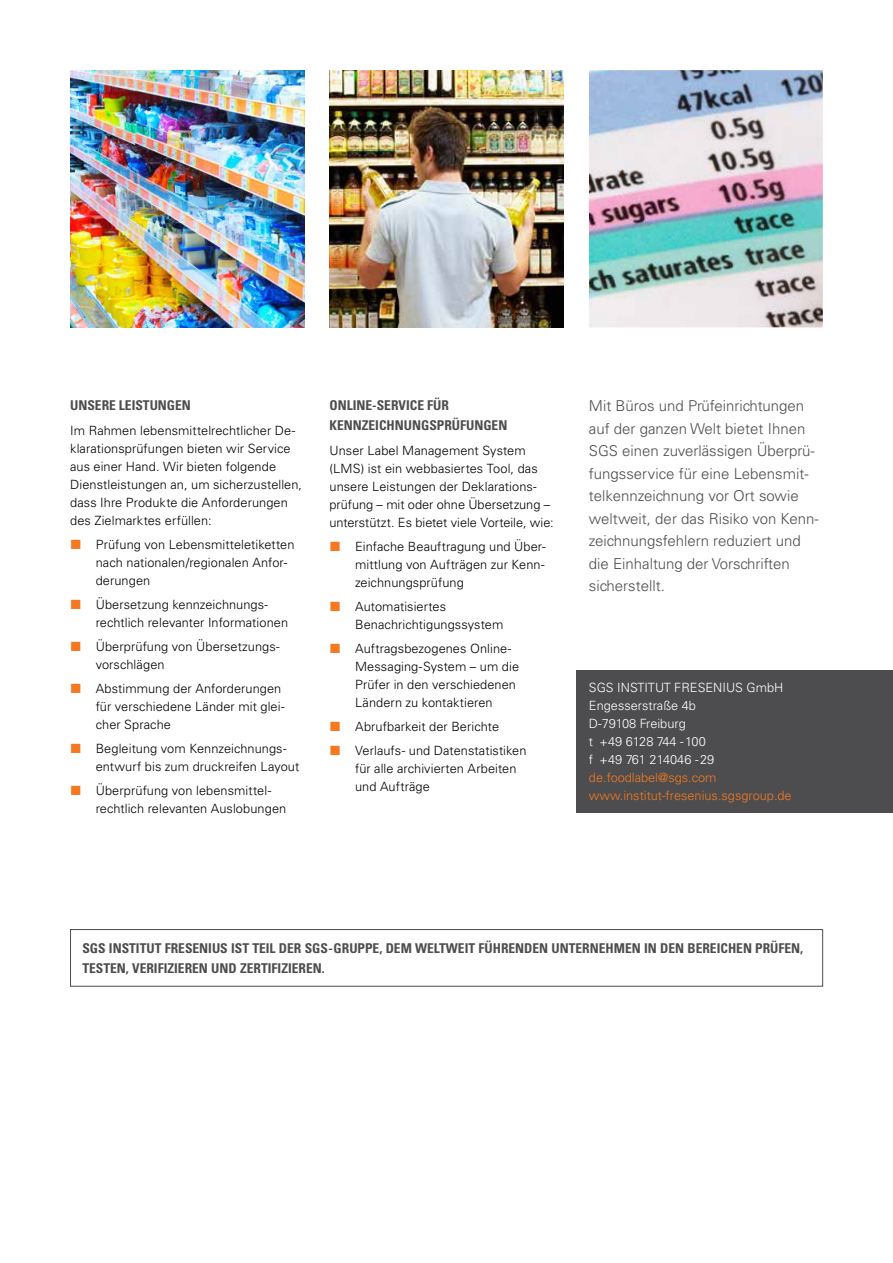
<style>
.page{position:relative;width:893px;height:1263px;background:#fff}
.page>*{position:absolute;margin:0;border:0;box-sizing:border-box;transform-origin:0 0}
.t1{font:300 15px/22.5px "Univers LT Std";color:#4d4d4f}
.t2{font:700 condensed 13.5px/20.2px "Univers LT Std";color:#4d4d4f}
.t3{font:300 12.75px/18px "Univers LT Std";letter-spacing:.005em;color:#000}
.t4{font:300 12.75px/18px "Univers LT Std";color:#fff}
.t5{font:300 12.75px/18px "Univers LT Std";color:#f47920}
</style>
<div class="page">
<div style="left:576px;top:670px;width:317px;height:143px;background:#4d4d4f"></div>
<div style="left:70px;top:929px;width:753px;height:57px;border:1px solid #4d4d4f"></div>
<img style="left:330px;top:70px;width:233px;height:257px">
<img style="left:70px;top:70px;width:234px;height:257px">
<img style="left:589px;top:70px;width:234px;height:257px">
<p class="t2" style="left:70px;top:395px;width:122px">UNSERE LEISTUNGEN</p>
<p class="t3" style="left:70px;top:421px;width:234px">Im Rahmen lebensmittelrechtlicher De&shy;klarationsprüfungen bieten wir Service aus einer Hand. Wir bieten folgende Dienstleistungen an, um sicherzustellen, dass Ihre Produkte die Anforderungen des Zielmarktes erfüllen:</p>
<p class="t3" style="left:96px;top:535px;width:200px">Prüfung von Lebensmitteletiketten nach nationalen/regionalen Anfor&shy;derungen</p>
<p class="t3" style="left:96px;top:595px;width:194px">Übersetzung kennzeichnungs&shy;rechtlich relevanter Informationen</p>
<p class="t3" style="left:96px;top:637px;width:186px">Überprüfung von Übersetzungs&shy;vorschlägen</p>
<p class="t3" style="left:96px;top:679px;width:190px">Abstimmung der Anforderungen für verschiedene Länder mit glei&shy;cher Sprache</p>
<p class="t3" style="left:96px;top:739px;width:205px">Begleitung vom Kennzeichnungs&shy;entwurf bis zum druckreifen Layout</p>
<p class="t3" style="left:96px;top:781px;width:192px">Überprüfung von lebensmittel&shy;rechtlich relevanten Auslobungen</p>
<p class="t2" style="left:330px;top:395px;width:179px">ONLINE-SERVICE FÜR<br>KENNZEICHNUNGSPRÜFUNGEN</p>
<p class="t3" style="left:330px;top:441px;width:226px">Unser Label Management System (LMS) ist ein webbasiertes Tool, das unsere Leistungen der Deklarations&shy;prüfung – mit oder ohne Übersetzung – unterstützt. Es bietet viele Vorteile, wie:</p>
<p class="t3" style="left:355px;top:537px;width:192px;text-align:justify">Einfache Beauftragung und Über&shy;mittlung von Aufträgen zur Kenn&shy;zeichnungsprüfung</p>
<p class="t3" style="left:355px;top:597px;width:150px">Automatisiertes<br>Benachrichtigungssystem</p>
<p class="t3" style="left:355px;top:639px;width:166px">Auftragsbezogenes Online-<br>Messaging-System – um die<br>Prüfer in den verschiedenen<br>Ländern zu kontaktieren</p>
<p class="t3" style="left:355px;top:714px;width:173px;line-height:24px">Abrufbarkeit der Berichte<br>Verlaufs- und Datenstatistiken</p>
<p class="t3" style="left:355px;top:759px;width:163px">für alle archivierten Arbeiten und Aufträge</p>
<p class="t1" style="left:589px;top:394px;width:231px">Mit Büros und Prüfeinrichtungen auf der ganzen Welt bietet Ihnen<br>SGS einen zuverlässigen Überprü&shy;fungsservice für eine Lebensmit&shy;telkennzeichnung vor Ort sowie weltweit, der das Risiko von Kenn&shy;zeichnungsfehlern reduziert und die Einhaltung der Vorschriften sicherstellt.</p>
<p class="t4" style="left:589px;top:679px;width:196px">SGS INSTITUT FRESENIUS GmbH<br>Engesserstraße 4b<br>D-79108 Freiburg<br>t +49 6128 744 -100<br>f +49 761 214046 -29</p>
<p class="t5" style="left:589px;top:769px;width:204px">de.foodlabel@sgs.com www.institut-fresenius.sgsgroup.de</p>
<p class="t2" style="left:82px;top:938px;width:722px">SGS INSTITUT FRESENIUS IST TEIL DER SGS-GRUPPE, DEM WELTWEIT FÜHRENDEN UNTERNEHMEN IN DEN BEREICHEN PRÜFEN,<br>TESTEN, VERIFIZIEREN UND ZERTIFIZIEREN.</p>
</div>
